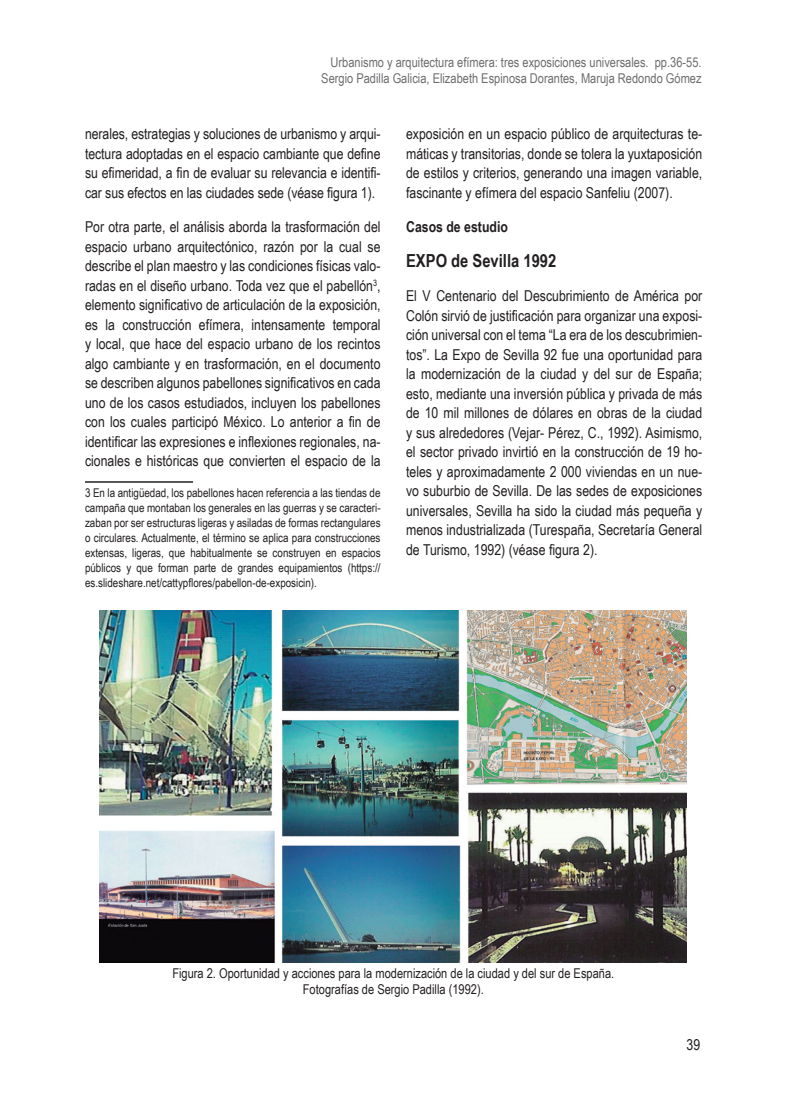
<style>
.page{position:relative;width:808px;height:1106px;background:#fff}
.page>*{position:absolute;margin:0;border:0;box-sizing:border-box;transform-origin:0 0}
.subtitulo{font:700 18px "Arial Narrow";color:#231f20}
.texto_corrido{font:15px/19.5px "Arial Narrow";color:#231f20;text-align:justify}
._2-subtitle{font:700 15px "Arial Narrow";color:#231f20}
.t1{font:13.5px/16.2px "Arial Narrow";color:#6c6d70;text-align:right}
.pie_de_imagen{font:13.5px/16.5px "Arial Narrow";color:#231f20;text-align:center}
.notas_al_pie{font:12px/15px "Arial Narrow";color:#231f20;text-align:justify}
</style>
<div class="page">
<hr style="left:85px;top:481px;width:108px;height:2px;background:#231f20">
<img style="left:100px;top:610px;width:587px;height:352px">
<p class="t1" style="left:321px;top:54px;width:382px">Urbanismo y arquitectura efímera: tres exposiciones universales. pp.36-55.<br>Sergio Padilla Galicia, Elizabeth Espinosa Dorantes, Maruja Redondo Gómez</p>
<p class="texto_corrido" style="left:85px;top:124px;width:297px">nerales, estrategias y soluciones de urbanismo y arqui&shy;tectura adoptadas en el espacio cambiante que define su efimeridad, a fin de evaluar su relevancia e identifi&shy;car sus efectos en las ciudades sede (véase figura 1).</p>
<p class="texto_corrido" style="left:85px;top:217px;width:297px">Por otra parte, el análisis aborda la trasformación del espacio urbano arquitectónico, razón por la cual se describe el plan maestro y las condiciones físicas valo&shy;radas en el diseño urbano. Toda vez que el pabellón<sup>3</sup>, elemento significativo de articulación de la exposición, es la construcción efímera, intensamente temporal y local, que hace del espacio urbano de los recintos algo cambiante y en trasformación, en el documento se describen algunos pabellones significativos en cada uno de los casos estudiados, incluyen los pabellones con los cuales participó México. Lo anterior a fin de identificar las expresiones e inflexiones regionales, na&shy;cionales e históricas que convierten el espacio de la</p>
<p class="notas_al_pie" style="left:85px;top:485px;width:297px">3 En la antigüedad, los pabellones hacen referencia a las tiendas de campaña que montaban los generales en las guerras y se caracteri&shy;zaban por ser estructuras ligeras y asiladas de formas rectangulares o circulares. Actualmente, el término se aplica para construcciones extensas, ligeras, que habitualmente se construyen en espacios públicos y que forman parte de grandes equipamientos (https:// es.slideshare.net/cattypflores/pabellon-de-exposicin).</p>
<p class="texto_corrido" style="left:406px;top:124px;width:298px">exposición en un espacio público de arquitecturas te&shy;máticas y transitorias, donde se tolera la yuxtaposición de estilos y criterios, generando una imagen variable, fascinante y efímera del espacio Sanfeliu (2007).</p>
<p class="_2-subtitle" style="left:406px;top:216px;width:103px">Casos de estudio</p>
<p class="subtitulo" style="left:406px;top:247px;width:152px">EXPO de Sevilla 1992</p>
<p class="texto_corrido" style="left:406px;top:286px;width:298px">El V Centenario del Descubrimiento de América por Colón sirvió de justificación para organizar una exposi&shy;ción universal con el tema “La era de los descubrimien&shy;tos”. La Expo de Sevilla 92 fue una oportunidad para la modernización de la ciudad y del sur de España; esto, mediante una inversión pública y privada de más de 10 mil millones de dólares en obras de la ciudad y sus alrededores (Vejar- Pérez, C., 1992). Asimismo, el sector privado invirtió en la construcción de 19 ho&shy;teles y aproximadamente 2 000 viviendas en un nue&shy;vo suburbio de Sevilla. De las sedes de exposiciones universales, Sevilla ha sido la ciudad más pequeña y menos industrializada (Turespaña, Secretaría General de Turismo, 1992) (véase figura 2).</p>
<p class="pie_de_imagen" style="left:172px;top:964px;width:443px">Figura 2. Oportunidad y acciones para la modernización de la ciudad y del sur de España.<br>Fotografías de Sergio Padilla (1992).</p>
<p class="texto_corrido" style="left:686px;top:1034px;width:15px">39</p>
</div>
